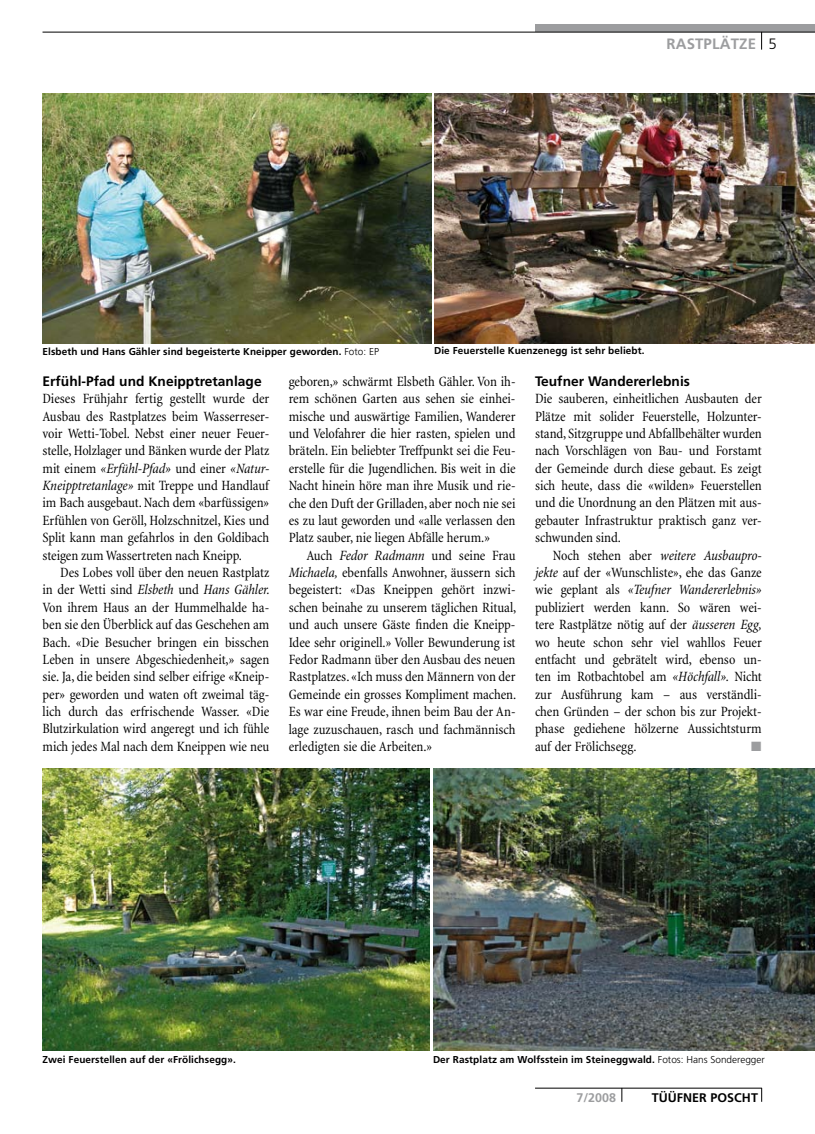
<style>
.page{position:relative;width:815px;height:1134px;background:#fff}
.page>*{position:absolute;margin:0;border:0;box-sizing:border-box;transform-origin:0 0}
.t1{font:700 15px "Frutiger";letter-spacing:.01em;color:#9c9d9f}
.t2{font:condensed 14.38px/17.4px "Minion";letter-spacing:-.005em;color:#000;text-align:justify}
.t3{font:700 13.75px "Frutiger";color:#000}
.t4{font:13.5px "Zapf Dingbats ITC";color:#9c9d9f}
.t5{font:700 12.5px "Frutiger";letter-spacing:.005em;color:#000}
.t6{font:700 12.5px "Frutiger";color:#9c9d9f}
.t7{font:700 10px "Frutiger";letter-spacing:.01em;color:#000}
.s1{font-weight:300;color:#000}
.s2{font-weight:300}
.s3{font-style:italic}
</style>
<div class="page">
<div style="left:535px;top:25px;width:280px;height:7px;background:#9c9d9f"></div>
<hr style="left:43px;top:32px;width:772px;height:1px;background:#000">
<svg style="left:761px;top:33px;width:1px;height:17px"></svg>
<hr style="left:535px;top:1088px;width:227px;height:1px;background:#000">
<svg style="left:761px;top:1088px;width:1px;height:14px"></svg>
<svg style="left:622px;top:1088px;width:1px;height:14px"></svg>
<img style="left:43px;top:94px;width:388px;height:249px">
<img style="left:43px;top:768px;width:387px;height:283px">
<img style="left:435px;top:94px;width:380px;height:249px">
<img style="left:433px;top:768px;width:382px;height:283px">
<p class="t1" style="left:666px;top:35px;width:112px">RASTPLÄTZE <span class="s1">5</span></p>
<p class="t7" style="left:43px;top:345px;width:338px">Elsbeth und Hans Gähler sind begeisterte Kneipper geworden. <span class="s2">Foto: EP</span></p>
<p class="t7" style="left:434px;top:345px;width:212px">Die Feuerstelle Kuenzenegg ist sehr beliebt.</p>
<p class="t3" style="left:43px;top:373px;width:221px">Erfühl-Pfad und Kneipptretanlage</p>
<p class="t2" style="left:43px;top:390px;width:228px">Dieses Frühjahr fertig gestellt wurde der Ausbau des Rastplatzes beim Wasserreser&shy;voir Wetti-Tobel. Nebst einer neuer Feuer&shy;stelle, Holzlager und Bänken wurde der Platz mit einem <span class="s3">«Erfühl-Pfad»</span> und einer <span class="s3">«Natur-Kneipptretanlage»</span> mit Treppe und Handlauf im Bach ausgebaut. Nach dem «barfüssigen» Erfühlen von Geröll, Holzschnitzel, Kies und Split kann man gefahrlos in den Goldibach steigen zum Wassertreten nach Kneipp.</p>
<p class="t2" style="left:43px;top:564px;width:229px;text-indent:18px">Des Lobes voll über den neuen Rastplatz in der Wetti sind <span class="s3">Elsbeth</span> und <span class="s3">Hans Gähler.<br></span>Von ihrem Haus an der Hummelhalde ha&shy;ben sie den Überblick auf das Geschehen am Bach. «Die Besucher bringen ein bisschen Leben in unsere Abgeschiedenheit,» sagen sie. Ja, die beiden sind selber eifrige «Kneip&shy;per» geworden und waten oft zweimal täg&shy;lich durch das erfrischende Wasser. «Die Blutzirkulation wird angeregt und ich fühle mich jedes Mal nach dem Kneippen wie neu</p>
<p class="t2" style="left:289px;top:373px;width:228px">geboren,» schwärmt Elsbeth Gähler. Von ih&shy;rem schönen Garten aus sehen sie einhei&shy;mische und auswärtige Familien, Wanderer und Velofahrer die hier rasten, spielen und bräteln. Ein beliebter Treffpunkt sei die Feu&shy;erstelle für die Jugendlichen. Bis weit in die Nacht hinein höre man ihre Musik und rie&shy;che den Duft der Grilladen, aber noch nie sei es zu laut geworden und «alle verlassen den Platz sauber, nie liegen Abfälle herum.»</p>
<p class="t2" style="left:289px;top:547px;width:229px;text-indent:18px">Auch <span class="s3">Fedor Radmann</span> und seine Frau <span class="s3">Michaela,</span> ebenfalls Anwohner, äussern sich begeistert: «Das Kneippen gehört inzwi&shy;schen beinahe zu unserem täglichen Ritual, und auch unsere Gäste finden die Kneipp-Idee sehr originell.» Voller Bewunderung ist Fedor Radmann über den Ausbau des neuen Rastplatzes. «Ich muss den Männern von der Gemeinde ein grosses Kompliment machen.<br>Es war eine Freude, ihnen beim Bau der An&shy;lage zuzuschauen, rasch und fachmännisch erledigten sie die Arbeiten.»</p>
<p class="t3" style="left:535px;top:373px;width:156px">Teufner Wandererlebnis</p>
<p class="t2" style="left:535px;top:390px;width:228px">Die sauberen, einheitlichen Ausbauten der Plätze mit solider Feuerstelle, Holzunter&shy;stand, Sitzgruppe und Abfallbehälter wurden nach Vorschlägen von Bau- und Forstamt der Gemeinde durch diese gebaut. Es zeigt sich heute, dass die «wilden» Feuerstellen und die Unordnung an den Plätzen mit aus&shy;gebauter Infrastruktur praktisch ganz ver&shy;schwunden sind.</p>
<p class="t2" style="left:535px;top:547px;width:228px;text-indent:18px">Noch stehen aber <span class="s3">weitere Ausbaupro&shy;jekte</span> auf der «Wunschliste», ehe das Ganze wie geplant als <span class="s3">«Teufner Wandererlebnis» </span>publiziert werden kann. So wären wei&shy;tere Rastplätze nötig auf der <span class="s3">äusseren Egg, </span>wo heute schon sehr viel wahllos Feuer entfacht und gebrätelt wird, ebenso un&shy;ten im Rotbachtobel am <span class="s3">«Höchfall».</span> Nicht zur Ausführung kam – aus verständli&shy;chen Gründen – der schon bis zur Projekt&shy;phase gediehene hölzerne Aussichtsturm auf der Frölichsegg.</p>
<p class="t4" style="left:751px;top:740px;width:12px">■</p>
<p class="t7" style="left:43px;top:1053px;width:195px">Zwei Feuerstellen auf der «Frölichsegg».</p>
<p class="t7" style="left:433px;top:1053px;width:333px">Der Rastplatz am Wolfsstein im Steineggwald. <span class="s2">Fotos: Hans Sonderegger</span></p>
<p class="t6" style="left:576px;top:1090px;width:41px">7/2008</p>
<p class="t5" style="left:652px;top:1090px;width:108px">TÜÜFNER POSCHT</p>
</div>
